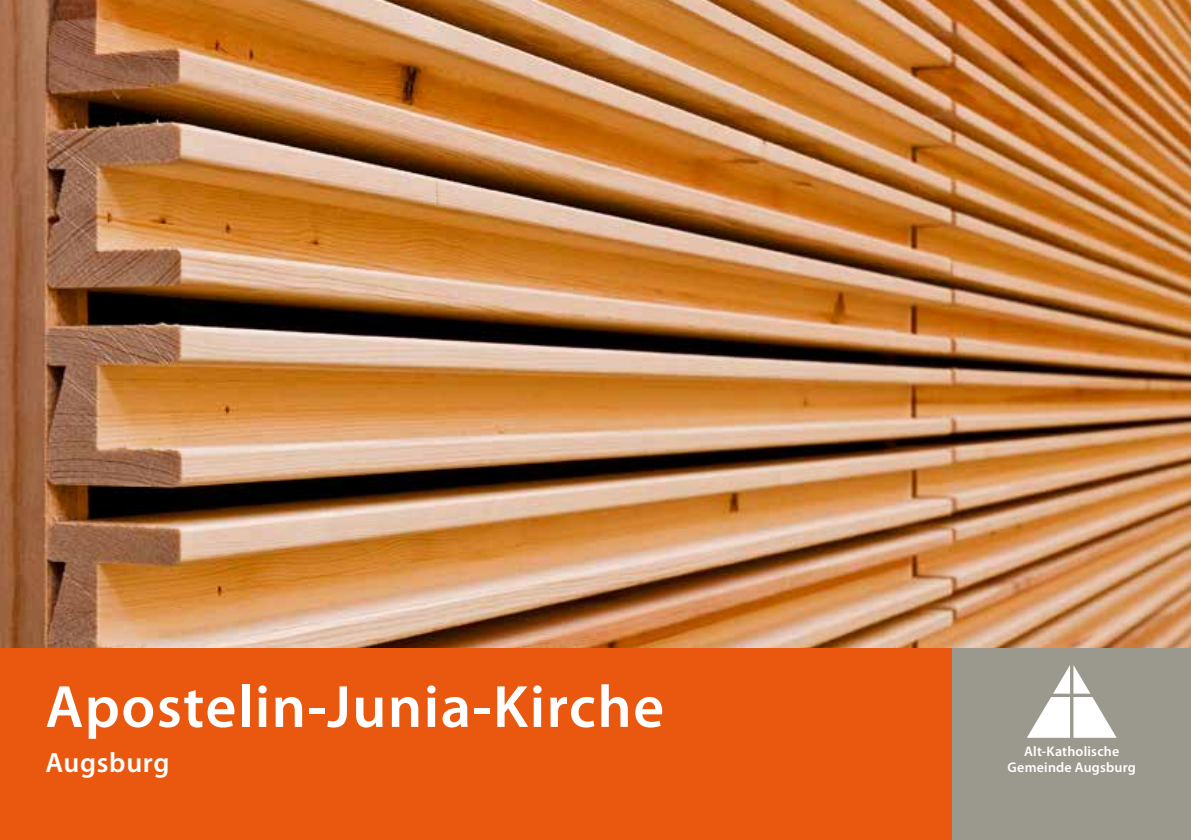
<style>
.page{position:relative;width:1191px;height:840px;background:#fff}
.page>*{position:absolute;margin:0;border:0;box-sizing:border-box;transform-origin:0 0}
.t1{font:600 60px "Myriad Pro";letter-spacing:.025em;color:#fff}
.t2{font:600 28px "Myriad Pro";letter-spacing:.025em;color:#fff}
.t3{font:600 14px/16px "Myriad Pro";letter-spacing:.015em;color:#fff;text-align:center}
</style>
<div class="page">
<div style="left:0;top:646px;width:1191px;height:193px;background:#ea570f"></div>
<div style="left:952px;top:646px;width:239px;height:193px;background:#9b988e"></div>
<img style="left:0;top:0;width:1191px;height:646px">
<svg style="left:1027px;top:665px;width:89px;height:72px"></svg>
<h1 class="t1" style="left:45px;top:668px;width:620px">Apostelin-Junia-Kirche</h1>
<h2 class="t2" style="left:45px;top:744px;width:126px">Augsburg</h2>
<p class="t3" style="left:1007px;top:742px;width:130px">Alt-Katholische<br>Gemeinde Augsburg</p>
</div>
